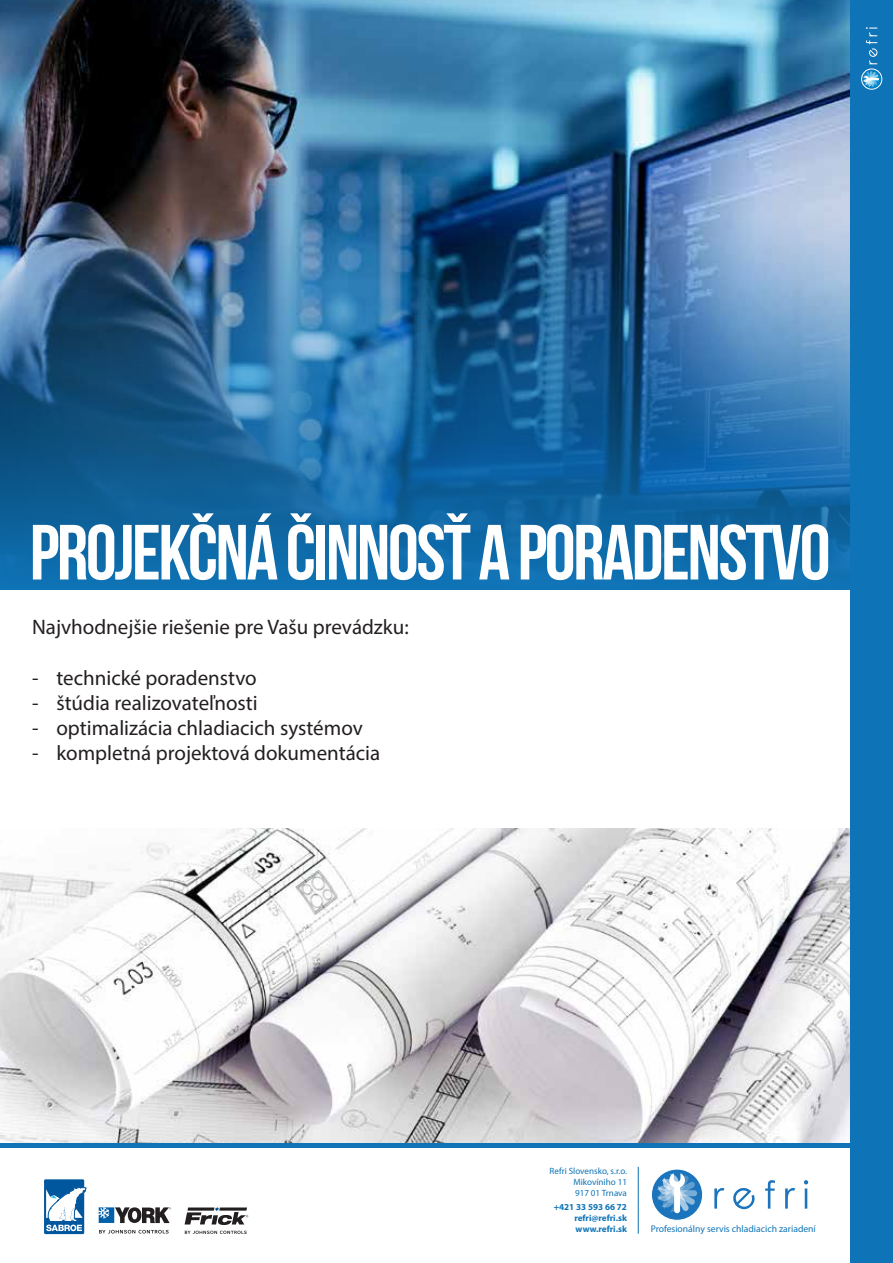
<style>
.page{position:relative;width:893px;height:1263px;background:#fff}
.page>*{position:absolute;margin:0;border:0;box-sizing:border-box;transform-origin:0 0}
.t1{font:78px "Bebas Neue";letter-spacing:-.03em;color:#fff}
.t2{font:21px "Myriad Pro";color:#231f20}
.t3{font:9.6px "Myriad Pro";color:#0f74b7}
.t4{font:9.15px/10.9px "Myriad Pro";color:#0f74b7;text-align:justify}
.t5{font:700 9.15px/10.9px "Myriad Pro";color:#0f74b7;text-align:justify}
</style>
<div class="page">
<img style="left:0;top:0;width:850px;height:218px">
<img style="left:0;top:218px;width:850px;height:371px">
<img style="left:0;top:828px;width:850px;height:316px">
<div style="left:850px;top:0;width:43px;height:1263px;background:#0f74b7"></div>
<svg style="left:99px;top:1207px;width:72px;height:16px"></svg>
<svg style="left:99px;top:1230px;width:70px;height:3px"></svg>
<svg style="left:44px;top:1179px;width:42px;height:55px"></svg>
<svg style="left:185px;top:1231px;width:62px;height:3px"></svg>
<svg style="left:185px;top:1207px;width:63px;height:18px"></svg>
<svg style="left:714px;top:1188px;width:11px;height:20px"></svg>
<svg style="left:733px;top:1188px;width:22px;height:21px"></svg>
<svg style="left:765px;top:1180px;width:10px;height:28px"></svg>
<svg style="left:785px;top:1188px;width:10px;height:20px"></svg>
<svg style="left:804px;top:1180px;width:4px;height:28px"></svg>
<svg style="left:651px;top:1169px;width:52px;height:51px"></svg>
<div style="left:651px;top:1168px;width:52px;height:53px;border:1px solid #fff;border-radius:50%"></div>
<svg style="left:657px;top:1173px;width:40px;height:40px"></svg>
<hr style="left:638px;top:1167px;width:1px;height:67px;background:#0f74b7">
<svg style="left:866px;top:27px;width:11px;height:37px"></svg>
<svg style="left:862px;top:69px;width:20px;height:20px"></svg>
<div style="left:861px;top:69px;width:21px;height:20px;border:1px solid #fff;border-radius:50%"></div>
<svg style="left:863px;top:71px;width:16px;height:16px"></svg>
<hr style="left:0;top:1144px;width:893px;height:4px;background:#0f74b7">
<h1 class="t1" style="left:30px;top:510px;width:802px">PROJEKČNÁ ČINNOSŤ A PORADENSTVO</h1>
<p class="t2" style="left:32px;top:614px;width:378px">Najvhodnejšie riešenie pre Vašu prevádzku:</p>
<p class="t2" style="left:32px;top:665px;width:226px">- technické poradenstvo</p>
<p class="t2" style="left:32px;top:690px;width:227px">- štúdia realizovateľnosti</p>
<p class="t2" style="left:32px;top:715px;width:332px">- optimalizácia chladiacich systémov</p>
<p class="t2" style="left:32px;top:740px;width:350px">- kompletná projektová dokumentácia</p>
<p class="t4" style="left:573px;top:1166px;width:55px;text-indent:-24px">Refri Slovensko, s.r.o.<br>Mikovíniho 11<br>917 01 Trnava</p>
<p class="t5" style="left:574px;top:1201px;width:54px;text-indent:-21px">+421 33 593 66 72 refri@refri.sk www.refri.sk</p>
<p class="t3" style="left:651px;top:1222px;width:167px">Profesionálny servis chladiacich zariadení</p>
</div>
